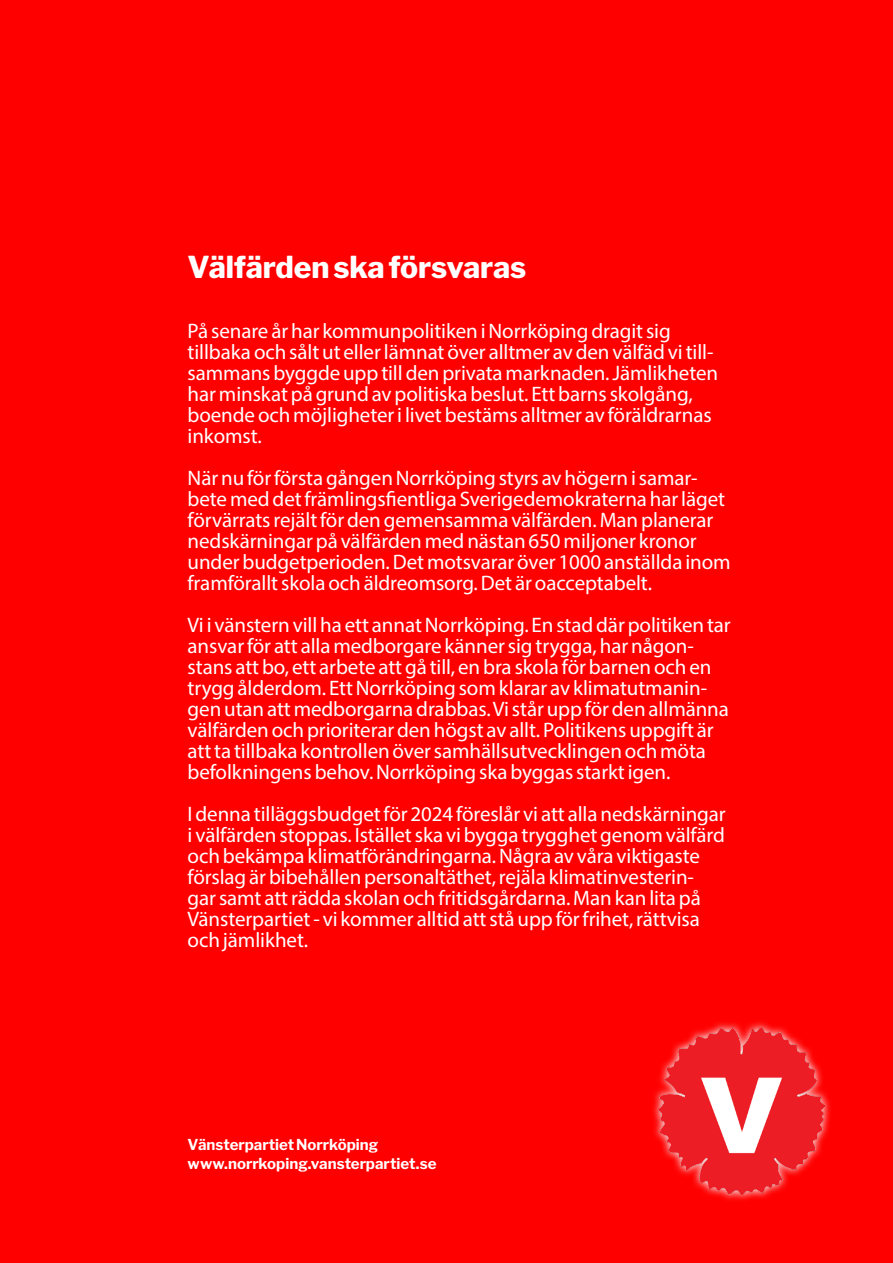
<style>
.page{position:relative;width:893px;height:1263px;background:#f00}
.page>*{position:absolute;margin:0;border:0;box-sizing:border-box;transform-origin:0 0}
.Artikelrubrik{font:800 30px "Libre Franklin";letter-spacing:-.01em;color:#fff}
.t1{font:21px/21px "Myriad Pro";letter-spacing:-.005em;color:#fff}
.Vänsterpartiet__väns{font:700 15px "Libre Franklin";color:#fff}
</style>
<div class="page">
<svg style="left:653px;top:1022px;width:177px;height:178px"></svg>
<img style="left:658px;top:1027px;width:167px;height:168px">
<p class="Artikelrubrik" style="left:188px;top:249px;width:340px">Välfärden ska försvaras</p>
<p class="t1" style="left:188px;top:320px;width:532px">På senare år har kommunpolitiken i Norrköping dragit sig tillbaka och sålt ut eller lämnat över alltmer av den välfäd vi till&shy;sammans byggde upp till den privata marknaden. Jämlikheten har minskat på grund av politiska beslut. Ett barns skolgång, boende och möjligheter i livet bestäms alltmer av föräldrarnas inkomst.</p>
<p class="t1" style="left:188px;top:467px;width:544px">När nu för första gången Norrköping styrs av högern i samar&shy;bete med det främlingsfientliga Sverigedemokraterna har läget förvärrats rejält för den gemensamma välfärden. Man planerar nedskärningar på välfärden med nästan 650 miljoner kronor under budgetperioden. Det motsvarar över 1000 anställda inom framförallt skola och äldreomsorg. Det är oacceptabelt.</p>
<p class="t1" style="left:188px;top:614px;width:545px">Vi i vänstern vill ha ett annat Norrköping. En stad där politiken tar ansvar för att alla medborgare känner sig trygga, har någon&shy;stans att bo, ett arbete att gå till, en bra skola för barnen och en trygg ålderdom. Ett Norrköping som klarar av klimatutmanin&shy;gen utan att medborgarna drabbas. Vi står upp för den allmänna välfärden och prioriterar den högst av allt. Politikens uppgift är att ta tillbaka kontrollen över samhällsutvecklingen och möta befolkningens behov. Norrköping ska byggas starkt igen.</p>
<p class="t1" style="left:188px;top:803px;width:540px">I denna tilläggsbudget för 2024 föreslår vi att alla nedskärningar i välfärden stoppas. Istället ska vi bygga trygghet genom välfärd och bekämpa klimatförändringarna. Några av våra viktigaste förslag är bibehållen personaltäthet, rejäla klimatinvesterin&shy;gar samt att rädda skolan och fritidsgårdarna. Man kan lita på Vänsterpartiet - vi kommer alltid att stå upp för frihet, rättvisa och jämlikhet.</p>
<p class="Vänsterpartiet__väns" style="left:188px;top:1136px;width:192px">Vänsterpartiet Norrköping</p>
<p class="Vänsterpartiet__väns" style="left:188px;top:1155px;width:251px">www.norrkoping.vansterpartiet.se</p>
</div>
